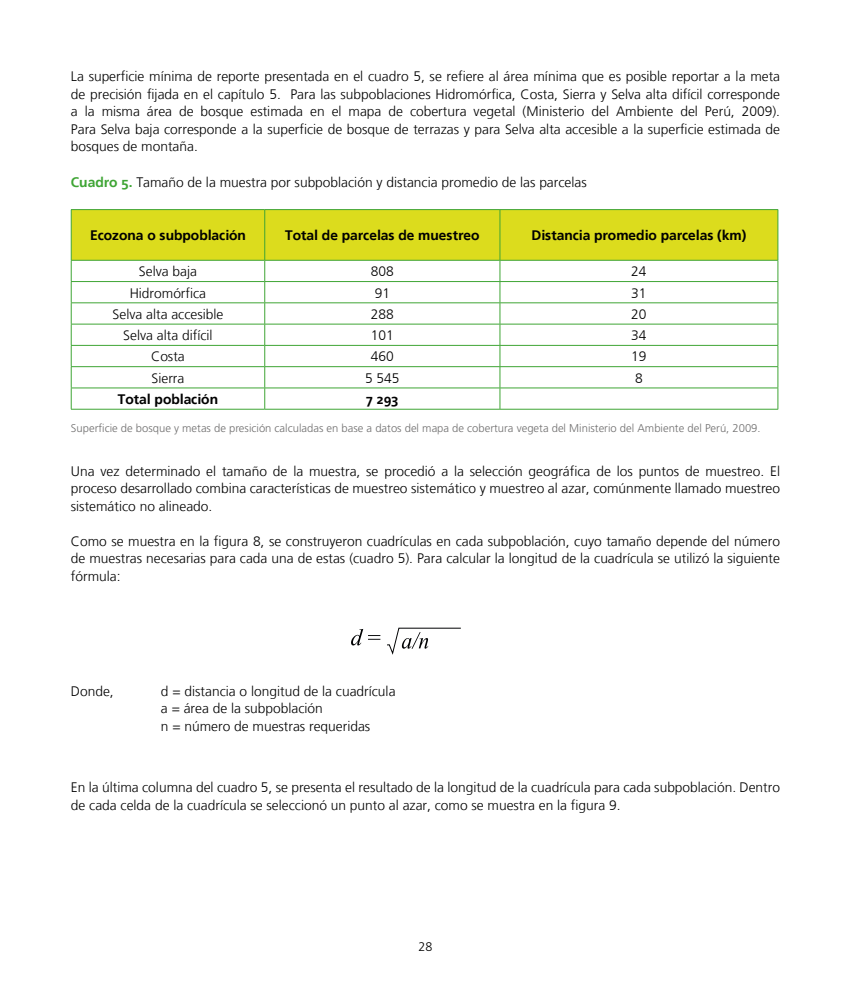
<style>
.page{position:relative;width:851px;height:993px;background:#fff}
.page>*{position:absolute;margin:0;border:0;box-sizing:border-box;transform-origin:0 0}
.t1{font:300 13.75px/17.5px "Frutiger LT";color:#000;text-align:justify}
.t2{font:700 13.75px "Frutiger Linotype";color:#000}
.t3{font:300 12.5px "Frutiger LT Std";color:#000}
.t4{font:300 11.25px "Frutiger LT Std";color:#706f6f}
.s1{font-family:"Frutiger Linotype";font-weight:700;color:#3fa535}
</style>
<div class="page">
<div style="left:72px;top:210px;width:705px;height:50px;background:#dcdc1d"></div>
<hr style="left:71px;top:281px;width:194px;height:1px;background:#3fa535">
<hr style="left:265px;top:281px;width:235px;height:1px;background:#3fa535">
<hr style="left:500px;top:281px;width:278px;height:1px;background:#3fa535">
<hr style="left:71px;top:302px;width:194px;height:1px;background:#3fa535">
<hr style="left:265px;top:302px;width:235px;height:1px;background:#3fa535">
<hr style="left:500px;top:302px;width:278px;height:1px;background:#3fa535">
<hr style="left:71px;top:324px;width:194px;height:1px;background:#3fa535">
<hr style="left:265px;top:324px;width:235px;height:1px;background:#3fa535">
<hr style="left:500px;top:324px;width:278px;height:1px;background:#3fa535">
<hr style="left:71px;top:345px;width:194px;height:1px;background:#3fa535">
<hr style="left:265px;top:345px;width:235px;height:1px;background:#3fa535">
<hr style="left:500px;top:345px;width:278px;height:1px;background:#3fa535">
<hr style="left:71px;top:366px;width:194px;height:1px;background:#3fa535">
<hr style="left:265px;top:366px;width:235px;height:1px;background:#3fa535">
<hr style="left:500px;top:366px;width:278px;height:1px;background:#3fa535">
<hr style="left:71px;top:387px;width:194px;height:1px;background:#3fa535">
<svg style="left:71px;top:261px;width:1px;height:148px"></svg>
<hr style="left:71px;top:409px;width:194px;height:1px;background:#3fa535">
<hr style="left:265px;top:387px;width:235px;height:1px;background:#3fa535">
<svg style="left:264px;top:261px;width:1px;height:148px"></svg>
<hr style="left:265px;top:409px;width:235px;height:1px;background:#3fa535">
<hr style="left:500px;top:387px;width:278px;height:1px;background:#3fa535">
<svg style="left:499px;top:261px;width:1px;height:148px"></svg>
<svg style="left:777px;top:261px;width:1px;height:148px"></svg>
<hr style="left:500px;top:409px;width:278px;height:1px;background:#3fa535">
<hr style="left:71px;top:209px;width:194px;height:1px;background:#3fa535">
<hr style="left:71px;top:210px;width:1px;height:50px;background:#3fa535">
<hr style="left:71px;top:260px;width:194px;height:1px;background:#3fa535">
<hr style="left:265px;top:209px;width:235px;height:1px;background:#3fa535">
<hr style="left:264px;top:210px;width:1px;height:50px;background:#3fa535">
<hr style="left:265px;top:260px;width:235px;height:1px;background:#3fa535">
<hr style="left:500px;top:209px;width:278px;height:1px;background:#3fa535">
<hr style="left:499px;top:210px;width:1px;height:50px;background:#3fa535">
<hr style="left:777px;top:210px;width:1px;height:50px;background:#3fa535">
<hr style="left:500px;top:260px;width:278px;height:1px;background:#3fa535">
<svg style="left:351px;top:629px;width:29px;height:16px"></svg>
<svg style="left:387px;top:627px;width:74px;height:28px"></svg>
<p class="t1" style="left:71px;top:68px;width:710px">La superficie mínima de reporte presentada en el cuadro 5, se refiere al área mínima que es posible reportar a la meta de precisión fijada en el capítulo 5. Para las subpoblaciones Hidromórfica, Costa, Sierra y Selva alta difícil corresponde a la misma área de bosque estimada en el mapa de cobertura vegetal (Ministerio del Ambiente del Perú, 2009).<br>Para Selva baja corresponde a la superficie de bosque de terrazas y para Selva alta accesible a la superficie estimada de bosques de montaña.</p>
<p class="t1" style="left:71px;top:173px;width:517px"><span class="s1">Cuadro 5.</span> Tamaño de la muestra por subpoblación y distancia promedio de las parcelas</p>
<p class="t2" style="left:90px;top:230px;width:157px">Ecozona o subpoblación</p>
<p class="t2" style="left:285px;top:230px;width:196px">Total de parcelas de muestreo</p>
<p class="t2" style="left:531px;top:230px;width:216px">Distancia promedio parcelas (km)</p>
<p class="t1" style="left:139px;top:263px;width:60px">Selva baja</p>
<p class="t1" style="left:371px;top:263px;width:24px">808</p>
<p class="t1" style="left:631px;top:263px;width:17px">24</p>
<p class="t1" style="left:130px;top:284px;width:78px">Hidromórfica</p>
<p class="t1" style="left:374px;top:284px;width:17px">91</p>
<p class="t1" style="left:631px;top:284px;width:17px">31</p>
<p class="t1" style="left:112px;top:305px;width:112px">Selva alta accesible</p>
<p class="t1" style="left:371px;top:305px;width:24px">288</p>
<p class="t1" style="left:631px;top:305px;width:17px">20</p>
<p class="t1" style="left:123px;top:327px;width:91px">Selva alta difícil</p>
<p class="t1" style="left:371px;top:327px;width:24px">101</p>
<p class="t1" style="left:631px;top:327px;width:17px">34</p>
<p class="t1" style="left:151px;top:348px;width:35px">Costa</p>
<p class="t1" style="left:371px;top:348px;width:24px">460</p>
<p class="t1" style="left:631px;top:348px;width:17px">19</p>
<p class="t1" style="left:151px;top:369px;width:34px">Sierra</p>
<p class="t1" style="left:365px;top:369px;width:36px">5 545</p>
<p class="t1" style="left:635px;top:369px;width:9px">8</p>
<p class="t2" style="left:118px;top:393px;width:102px">Total población</p>
<p class="t2" style="left:366px;top:393px;width:34px">7 293</p>
<p class="t4" style="left:71px;top:421px;width:691px">Superficie de bosque y metas de presición calculadas en base a datos del mapa de cobertura vegeta del Ministerio del Ambiente del Perú, 2009.</p>
<p class="t1" style="left:71px;top:462px;width:710px">Una vez determinado el tamaño de la muestra, se procedió a la selección geográfica de los puntos de muestreo. El proceso desarrollado combina características de muestreo sistemático y muestreo al azar, comúnmente llamado muestreo sistemático no alineado.</p>
<p class="t1" style="left:71px;top:532px;width:710px">Como se muestra en la figura 8, se construyeron cuadrículas en cada subpoblación, cuyo tamaño depende del número de muestras necesarias para cada una de estas (cuadro 5). Para calcular la longitud de la cuadrícula se utilizó la siguiente fórmula:</p>
<p class="t1" style="left:71px;top:682px;width:44px">Donde,</p>
<p class="t1" style="left:161px;top:682px;width:236px;text-align:left">d = distancia o longitud de la cuadrícula a = área de la subpoblación<br>n = número de muestras requeridas</p>
<p class="t1" style="left:71px;top:778px;width:710px">En la última columna del cuadro 5, se presenta el resultado de la longitud de la cuadrícula para cada subpoblación. Dentro de cada celda de la cuadrícula se seleccionó un punto al azar, como se muestra en la figura 9.</p>
<p class="t3" style="left:418px;top:939px;width:15px">28</p>
</div>
